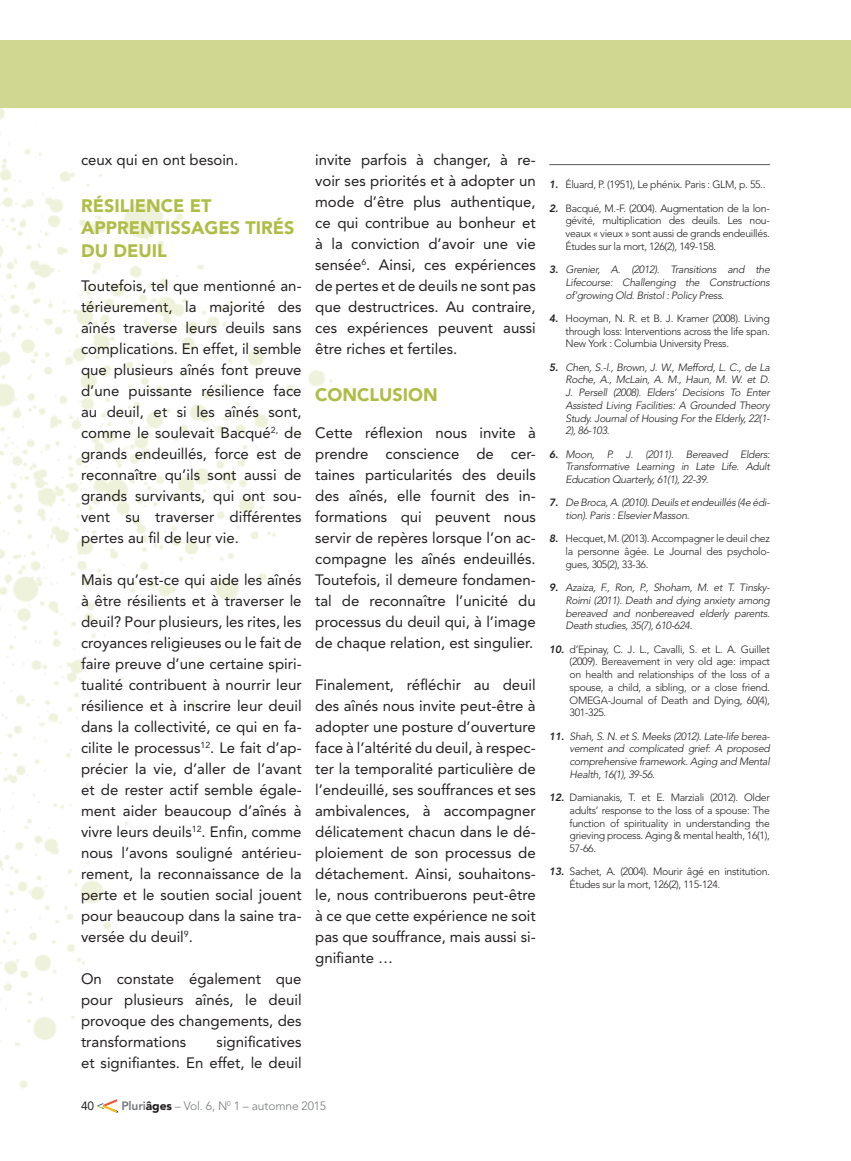
<style>
.page{position:relative;width:851px;height:1161px;background:#fff}
.page>*{position:absolute;margin:0;border:0;box-sizing:border-box;transform-origin:0 0}
.t1{font:900 18px/22.5px "Avenir LT Std";color:#afbd47}
.t2{font:15px/21px "Avenir LT Std";color:#231f20;text-align:justify}
.t3{font:300 12px "Avenir LT Std";letter-spacing:-.01em;color:#76787b}
.t4{font:12px "Avenir LT Std";color:#231f20}
.t5{font:300 10.5px/12.8px "Avenir LT Std";letter-spacing:-.03em;color:#231f20;text-align:justify}
.t6{font:italic 300 10.5px/12.8px "Avenir LT Std";letter-spacing:-.03em;color:#231f20;text-align:justify}
.s1{font-weight:800}
.s2{font-weight:900;color:#231f20}
.s3{font-weight:800;font-style:italic}
</style>
<div class="page">
<div style="left:0;top:40px;width:850px;height:68px;background:#cfd790"></div>
<svg style="left:97px;top:1099px;width:21px;height:14px"></svg>
<img style="left:0;top:108px;width:333px;height:981px">
<hr style="left:549px;top:164px;width:221px;height:1px;background:#57585a">
<p class="t2" style="left:81px;top:149px;width:159px">ceux qui en ont besoin.</p>
<p class="t1" style="left:81px;top:194px;width:215px">RÉSILIENCE ET<br>APPRENTISSAGES TIRÉS<br>DU DEUIL</p>
<p class="t2" style="left:81px;top:275px;width:222px">Toutefois, tel que mentionné an&shy;térieurement, la majorité des aînés traverse leurs deuils sans complications. En effet, il semble que plusieurs aînés font preuve d’une puissante résilience face au deuil, et si les aînés sont, comme le soulevait Bacqué<sup>2,</sup> de grands endeuillés, force est de reconnaître qu’ils sont aussi de grands survivants, qui ont sou&shy;vent su traverser différentes pertes au fil de leur vie.</p>
<p class="t2" style="left:81px;top:569px;width:222px">Mais qu’est-ce qui aide les aînés à être résilients et à traverser le deuil? Pour plusieurs, les rites, les croyances religieuses ou le fait de faire preuve d’une certaine spiri&shy;tualité contribuent à nourrir leur résilience et à inscrire leur deuil dans la collectivité, ce qui en fa&shy;cilite le processus<sup>12</sup>. Le fait d’ap&shy;précier la vie, d’aller de l’avant et de rester actif semble égale&shy;ment aider beaucoup d’aînés à vivre leurs deuils<sup>12</sup>. Enfin, comme nous l’avons souligné antérieu&shy;rement, la reconnaissance de la perte et le soutien social jouent pour beaucoup dans la saine tra&shy;versée du deuil<sup>9</sup>.</p>
<p class="t2" style="left:81px;top:968px;width:222px">On constate également que pour plusieurs aînés, le deuil provoque des changements, des transformations</p>
<p class="t2" style="left:81px;top:1031px;width:222px;text-align:right">significatives<br>et signifiantes. En effet, le deuil</p>
<p class="t2" style="left:315px;top:149px;width:222px">invite parfois à changer, à re&shy;voir ses priorités et à adopter un mode d’être plus authentique, ce qui contribue au bonheur et à la conviction d’avoir une vie sensée<sup>6</sup>. Ainsi, ces expériences de pertes et de deuils ne sont pas que destructrices. Au contraire, ces expériences peuvent aussi être riches et fertiles.</p>
<p class="t1" style="left:315px;top:383px;width:124px">CONCLUSION</p>
<p class="t2" style="left:315px;top:422px;width:222px">Cette réflexion nous invite à prendre conscience de cer&shy;taines particularités des deuils des aînés, elle fournit des in&shy;formations qui peuvent nous servir de repères lorsque l’on ac&shy;compagne les aînés endeuillés.<br>Toutefois, il demeure fondamen&shy;tal de reconnaître l’unicité du processus du deuil qui, à l’image de chaque relation, est singulier.</p>
<p class="t2" style="left:315px;top:674px;width:222px">Finalement, réfléchir au deuil des aînés nous invite peut-être à adopter une posture d’ouverture face à l’altérité du deuil, à respec&shy;ter la temporalité particulière de l’endeuillé, ses souffrances et ses ambivalences, à accompagner délicatement chacun dans le dé&shy;ploiement de son processus de détachement. Ainsi, souhaitons&shy;le, nous contribuerons peut-être à ce que cette expérience ne soit pas que souffrance, mais aussi si&shy;gnifiante …</p>
<p class="t4" style="left:81px;top:1099px;width:15px">40</p>
<p class="t3" style="left:121px;top:1099px;width:206px"><span class="s1">Pluri</span><span class="s2">âges</span> – Vol. 6, N<sup>0</sup> 1 – automne 2015</p>
<p class="t5" style="left:549px;top:178px;width:218px"><span class="s3">1.</span> Éluard, P. (1951), Le phénix. Paris : GLM, p. 55..</p>
<p class="t5" style="left:565px;top:202px;width:206px;text-indent:-16px"><span class="s3">2.</span> Bacqué, M.-F. (2004). Augmentation de la lon&shy;gévité, multiplication des deuils. Les nou&shy;veaux « vieux » sont aussi de grands endeuillés.<br>Études sur la mort, 126(2), 149-158.</p>
<p class="t6" style="left:565px;top:263px;width:206px;text-indent:-16px"><span class="s1">3.</span> Grenier, A. (2012). Transitions and the Lifecourse: Challenging the Constructions of’growing Old. Bristol : Policy Press.</p>
<p class="t5" style="left:565px;top:312px;width:206px;text-indent:-16px"><span class="s3">4.</span> Hooyman, N. R. et B. J. Kramer (2008). Living through loss: Interventions across the life span.<br>New York : Columbia University Press.</p>
<p class="t6" style="left:565px;top:361px;width:206px;text-indent:-16px"><span class="s1">5.</span> Chen, S.-l., Brown, J. W., Mefford, L. C., de La Roche, A., McLain, A. M., Haun, M. W. et D.<br>J. Persell (2008). Elders’ Decisions To Enter Assisted Living Facilities: A Grounded Theory Study. Journal of Housing For the Elderly, 22(1- 2), 86-103.</p>
<p class="t6" style="left:565px;top:448px;width:206px;text-indent:-16px"><span class="s1">6.</span> Moon, P. J. (2011). Bereaved Elders:<br>Transformative Learning in Late Life. Adult Education Quarterly, 61(1), 22-39.</p>
<p class="t6" style="left:565px;top:496px;width:206px;text-indent:-16px"><span class="s1">7.</span> De Broca, A. (2010). Deuils et endeuillés (4e édi&shy;tion). Paris : Elsevier Masson.</p>
<p class="t5" style="left:565px;top:532px;width:206px;text-indent:-16px"><span class="s3">8.</span> Hecquet, M. (2013). Accompagner le deuil chez la personne âgée. Le Journal des psycholo&shy;gues, 305(2), 33-36.</p>
<p class="t6" style="left:565px;top:581px;width:206px;text-indent:-16px"><span class="s1">9.</span> Azaiza, F., Ron, P., Shoham, M. et T. Tinsky-Roimi (2011). Death and dying anxiety among bereaved and nonbereaved elderly parents.<br>Death studies, 35(7), 610-624.</p>
<p class="t5" style="left:569px;top:643px;width:202px;text-indent:-20px"><span class="s3">10.</span> d’Epinay, C. J. L., Cavalli, S. et L. A. Guillet (2009). Bereavement in very old age: impact on health and relationships of the loss of a spouse, a child, a sibling, or a close friend.<br>OMEGA-Journal of Death and Dying, 60(4), 301-325.</p>
<p class="t6" style="left:569px;top:730px;width:202px;text-indent:-20px"><span class="s1">11.</span> Shah, S. N. et S. Meeks (2012). Late-life berea&shy;vement and complicated grief: A proposed comprehensive framework. Aging and Mental Health, 16(1), 39-56.</p>
<p class="t5" style="left:569px;top:791px;width:202px;text-indent:-20px"><span class="s3">12.</span> Damianakis, T. et E. Marziali (2012). Older adults’ response to the loss of a spouse: The function of spirituality in understanding the grieving process. Aging &amp; mental health, 16(1), 57-66.</p>
<p class="t5" style="left:569px;top:865px;width:202px;text-indent:-20px"><span class="s3">13.</span> Sachet, A. (2004). Mourir âgé en institution.<br>Études sur la mort, 126(2), 115-124.</p>
</div>
